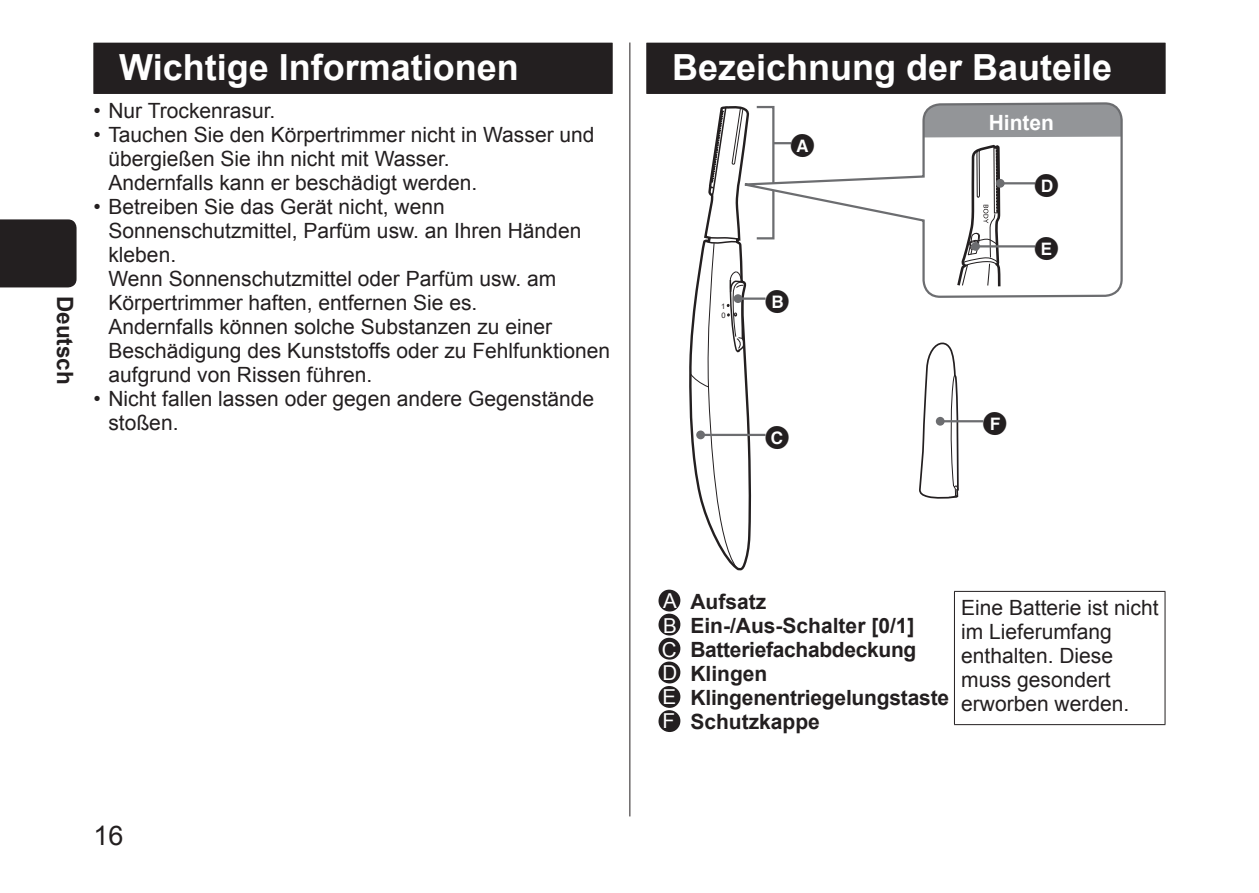
<style>
.page{position:relative;width:1259px;height:893px;background:#fff}
.page>*{position:absolute;margin:0;border:0;box-sizing:border-box;transform-origin:0 0}
.t1{font:700 36px "Arial";color:#fff}
.t2{font:27px "Arial";color:#231f20}
.t3{font:24px "F Alphabet Black 2023";color:#231f20}
.t4{font:700 22.5px "Arial";color:#231f20}
.t5{font:21px/24px "Arial";color:#231f20}
.t6{font:700 21px/24px "Arial";letter-spacing:-.01em;color:#231f20}
.t7{font:700 21px "Arial";color:#fff}
.t8{font:7.5px/9.6px "Arial";color:#231f20}
.s1{font-weight:400;font-size:20.7px;color:#fff}
</style>
<div class="page">
<div style="left:0;top:219px;width:77px;height:68px;background:#231f20"></div>
<hr style="left:629px;top:43px;width:1px;height:773px;background:#231f20">
<div style="left:94px;top:43px;width:518px;height:51px;background:#231f20"></div>
<div style="left:646px;top:43px;width:519px;height:51px;background:#231f20"></div>
<svg style="left:689px;top:106px;width:61px;height:464px"></svg>
<hr style="left:738px;top:297px;width:27px;height:3px;background:#6c6d70">
<div style="left:733px;top:294px;width:9px;height:9px;background:#6c6d70;border-radius:50%"></div>
<hr style="left:700px;top:434px;width:65px;height:2px;background:#6c6d70">
<div style="left:696px;top:430px;width:9px;height:9px;background:#6c6d70;border-radius:50%"></div>
<svg style="left:726px;top:102px;width:396px;height:196px"></svg>
<svg style="left:957px;top:145px;width:43px;height:142px"></svg>
<hr style="left:1000px;top:182px;width:35px;height:2px;background:#6c6d70">
<div style="left:996px;top:179px;width:8px;height:9px;background:#6c6d70;border-radius:50%"></div>
<hr style="left:975px;top:245px;width:60px;height:2px;background:#6c6d70">
<div style="left:971px;top:242px;width:9px;height:9px;background:#6c6d70;border-radius:50%"></div>
<svg style="left:919px;top:342px;width:40px;height:157px"></svg>
<hr style="left:940px;top:420px;width:43px;height:2px;background:#6c6d70">
<div style="left:936px;top:417px;width:8px;height:9px;background:#6c6d70;border-radius:50%"></div>
<hr style="left:954px;top:591px;width:211px;height:1px;background:#231f20">
<hr style="left:954px;top:592px;width:1px;height:132px;background:#231f20">
<hr style="left:1164px;top:592px;width:1px;height:132px;background:#231f20">
<hr style="left:954px;top:724px;width:211px;height:1px;background:#231f20">
<svg style="left:658px;top:590px;width:22px;height:142px"></svg>
<p class="t4" style="left:80px;top:296px;width:90px;rotate:90deg">Deutsch</p>
<h1 class="t1" style="left:119px;top:43px;width:401px">Wichtige Informationen</h1>
<p class="t5" style="left:94px;top:99px;width:183px">• Nur Trockenrasur.</p>
<p class="t5" style="left:108px;top:123px;width:487px;text-indent:-15px">• Tauchen Sie den Körpertrimmer nicht in Wasser und übergießen Sie ihn nicht mit Wasser.<br>Andernfalls kann er beschädigt werden.</p>
<p class="t5" style="left:108px;top:195px;width:503px;text-indent:-15px">• Betreiben Sie das Gerät nicht, wenn Sonnenschutzmittel, Parfüm usw. an Ihren Händen kleben.<br>Wenn Sonnenschutzmittel oder Parfüm usw. am Körpertrimmer haften, entfernen Sie es.<br>Andernfalls können solche Substanzen zu einer Beschädigung des Kunststoffs oder zu Fehlfunktionen aufgrund von Rissen führen.</p>
<p class="t5" style="left:108px;top:387px;width:487px;text-indent:-15px">• Nicht fallen lassen oder gegen andere Gegenstände stoßen.</p>
<h1 class="t1" style="left:672px;top:43px;width:442px">Bezeichnung der Bauteile</h1>
<p class="t3" style="left:790px;top:134px;width:25px">A</p>
<p class="t8" style="left:721px;top:301px;width:6px">1<br>0</p>
<p class="t3" style="left:765px;top:290px;width:25px">B</p>
<p class="t3" style="left:765px;top:426px;width:25px">C</p>
<p class="t7" style="left:988px;top:108px;width:67px">Hinten</p>
<p class="t3" style="left:1034px;top:174px;width:25px">D</p>
<p class="t3" style="left:1034px;top:237px;width:25px">E</p>
<p class="t3" style="left:983px;top:412px;width:25px">F</p>
<p class="t2" style="left:94px;top:818px;width:32px">16</p>
<p class="t6" style="left:662px;top:590px;width:289px"><span class="s1">A</span> Aufsatz<br><span class="s1">B</span> Ein-/Aus-Schalter [0/1]<br><span class="s1">C</span> Batteriefachabdeckung<br><span class="s1">D</span> Klingen<br><span class="s1">E</span> Klingenentriegelungstaste<br><span class="s1">F</span> Schutzkappe</p>
<p class="t5" style="left:961px;top:596px;width:199px">Eine Batterie ist nicht im Lieferumfang enthalten. Diese muss gesondert erworben werden.</p>
</div>
